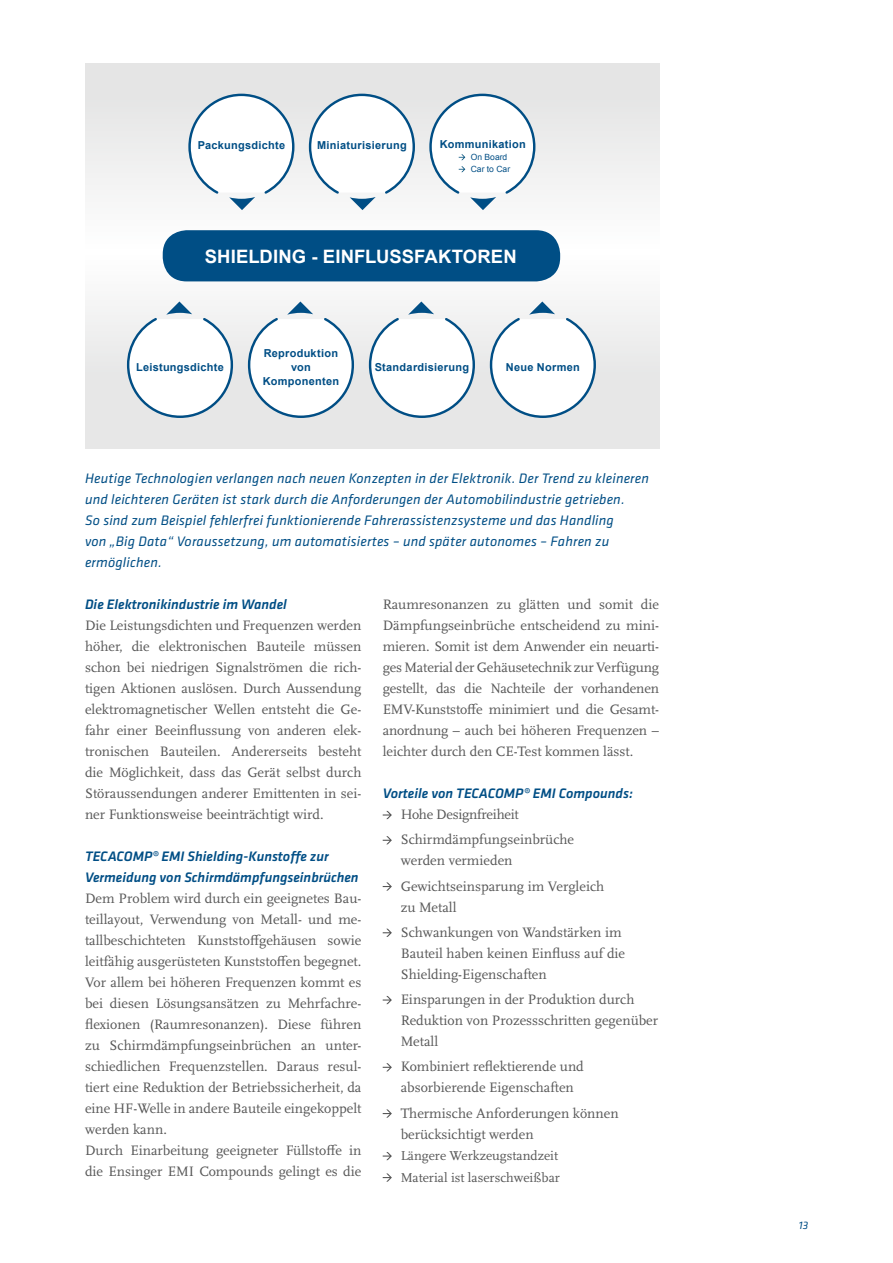
<style>
.page{position:relative;width:893px;height:1263px;background:#fff}
.page>*{position:absolute;margin:0;border:0;box-sizing:border-box;transform-origin:0 0}
.t1{font:700 18.45px "Arial";letter-spacing:.005em;color:#fff}
.t2{font:14.25px/21px "Scala Pro";color:#565656}
.t3{font:italic 14.25px/21px "Klavika";letter-spacing:.01em;color:#004e85}
.t4{font:italic 500 14.25px/21px "Klavika";color:#004e85}
.t5{font:13.5px/21.5px "Scala Pro";color:#565656}
.t6{font:italic 11.25px "Klavika";color:#004e85}
.t7{font:700 10.95px/13.8px "Arial";letter-spacing:.025em;color:#004e85;text-align:center}
.t8{font:8.55px/12px "Arial";color:#004e85}
</style>
<div class="page">
<svg style="left:85px;top:63px;width:574px;height:386px"></svg>
<svg style="left:383px;top:811px;width:9px;height:8px"></svg>
<svg style="left:383px;top:836px;width:9px;height:8px"></svg>
<svg style="left:383px;top:882px;width:9px;height:9px"></svg>
<svg style="left:383px;top:929px;width:9px;height:8px"></svg>
<svg style="left:383px;top:996px;width:9px;height:8px"></svg>
<svg style="left:383px;top:1063px;width:9px;height:8px"></svg>
<svg style="left:383px;top:1109px;width:9px;height:9px"></svg>
<svg style="left:383px;top:1152px;width:9px;height:8px"></svg>
<svg style="left:383px;top:1173px;width:9px;height:9px"></svg>
<svg style="left:126px;top:301px;width:108px;height:118px"></svg>
<svg style="left:247px;top:301px;width:108px;height:118px"></svg>
<svg style="left:368px;top:301px;width:108px;height:118px"></svg>
<svg style="left:489px;top:301px;width:108px;height:118px"></svg>
<svg style="left:308px;top:92px;width:108px;height:118px"></svg>
<svg style="left:187px;top:92px;width:109px;height:118px"></svg>
<div style="left:163px;top:230px;width:397px;height:51px;background:#004e85;border-radius:24px"></div>
<svg style="left:428px;top:92px;width:109px;height:118px"></svg>
<p class="t7" style="left:198px;top:138px;width:89px">Packungsdichte</p>
<p class="t7" style="left:440px;top:138px;width:87px">Kommunikation</p>
<p class="t8" style="left:471px;top:151px;width:41px">On Board<br>Car to Car</p>
<p class="t7" style="left:317px;top:138px;width:91px">Miniaturisierung</p>
<p class="t1" style="left:205px;top:244px;width:313px">SHIELDING - EINFLUSSFAKTOREN</p>
<p class="t7" style="left:136px;top:360px;width:89px">Leistungsdichte</p>
<p class="t7" style="left:263px;top:346px;width:78px">Reproduktion von<br>Komponenten</p>
<p class="t7" style="left:375px;top:360px;width:96px">Standardisierung</p>
<p class="t7" style="left:506px;top:360px;width:75px">Neue Normen</p>
<p class="t3" style="left:85px;top:468px;width:565px">Heutige Technologien verlangen nach neuen Konzepten in der Elektronik. Der Trend zu kleineren und leichteren Geräten ist stark durch die Anforderungen der Automobilindustrie getrieben.<br>So sind zum Beispiel fehlerfrei funktionierende Fahrerassistenzsysteme und das Handling<br>von „Big Data“ Voraussetzung, um automatisiertes – und später autonomes – Fahren zu ermöglichen.</p>
<p class="t4" style="left:85px;top:593px;width:203px">Die Elektronikindustrie im Wandel</p>
<p class="t2" style="left:85px;top:615px;width:278px;text-align:justify">Die Leistungsdichten und Frequenzen werden höher, die elektronischen Bauteile müssen schon bei niedrigen Signalströmen die rich&shy;tigen Aktionen auslösen. Durch Aussendung elektromagnetischer Wellen entsteht die Ge&shy;fahr einer Beeinflussung von anderen elek&shy;tronischen Bauteilen. Andererseits besteht die Möglichkeit, dass das Gerät selbst durch Störaussendungen anderer Emittenten in sei&shy;ner Funktionsweise beeinträchtigt wird.</p>
<p class="t4" style="left:85px;top:846px;width:275px">TECACOMP® EMI Shielding-Kunstoffe zur<br>Vermeidung von Schirmdämpfungseinbrüchen</p>
<p class="t2" style="left:85px;top:888px;width:278px">Dem Problem wird durch ein geeignetes Bau&shy;teillayout, Verwendung von Metall- und me&shy;tallbeschichteten Kunststoffgehäusen sowie leitfähig ausgerüsteten Kunststoffen begegnet.<br>Vor allem bei höheren Frequenzen kommt es bei diesen Lösungsansätzen zu Mehrfachre&shy;flexionen (Raumresonanzen). Diese führen zu Schirmdämpfungseinbrüchen an unter&shy;schiedlichen Frequenzstellen. Daraus resul&shy;tiert eine Reduktion der Betriebssicherheit, da eine HF-Welle in andere Bauteile eingekoppelt werden kann.<br>Durch Einarbeitung geeigneter Füllstoffe in die Ensinger EMI Compounds gelingt es die</p>
<p class="t2" style="left:383px;top:594px;width:278px;text-align:justify">Raumresonanzen zu glätten und somit die Dämpfungseinbrüche entscheidend zu mini&shy;mieren. Somit ist dem Anwender ein neuarti&shy;ges Material der Gehäusetechnik zur Verfügung gestellt, das die Nachteile der vorhandenen EMV-Kunststoffe minimiert und die Gesamt&shy;anordnung – auch bei höheren Frequenzen – leichter durch den CE-Test kommen lässt.</p>
<p class="t4" style="left:383px;top:783px;width:252px">Vorteile von TECACOMP® EMI Compounds:</p>
<p class="t2" style="left:401px;top:802px;width:175px;line-height:25.2px">Hohe Designfreiheit<br>Schirmdämpfungseinbrüche</p>
<p class="t2" style="left:401px;top:848px;width:205px;line-height:25.2px">werden vermieden<br>Gewichtseinsparung im Vergleich</p>
<p class="t2" style="left:401px;top:894px;width:222px;line-height:25.2px">zu Metall<br>Schwankungen von Wandstärken im</p>
<p class="t2" style="left:401px;top:943px;width:226px">Bauteil haben keinen Einfluss auf die<br>Shielding-Eigenschaften</p>
<p class="t2" style="left:401px;top:989px;width:259px">Einsparungen in der Produktion durch<br>Reduktion von Prozessschritten gegenüber<br>Metall</p>
<p class="t2" style="left:401px;top:1056px;width:185px">Kombiniert reflektierende und absorbierende Eigenschaften</p>
<p class="t2" style="left:401px;top:1102px;width:219px">Thermische Anforderungen können berücksichtigt werden</p>
<p class="t5" style="left:401px;top:1145px;width:161px">Längere Werkzeugstandzeit<br>Material ist laserschweißbar</p>
<p class="t6" style="left:799px;top:1218px;width:11px">13</p>
</div>
